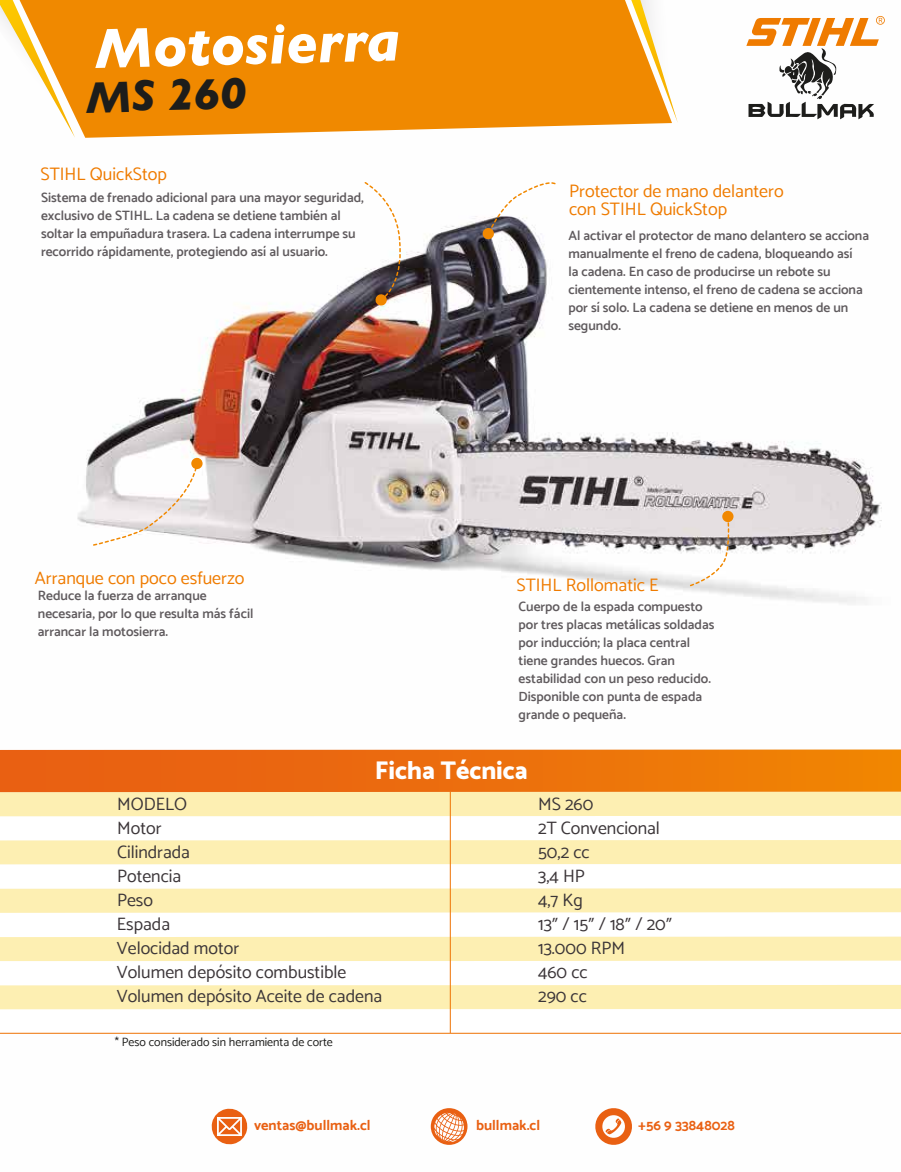
<style>
.page{position:relative;width:901px;height:1172px;background:#fff}
.page>*{position:absolute;margin:0;border:0;box-sizing:border-box;transform-origin:0 0}
.t1{font:italic 700 57px "Gill Sans";color:#fff}
.t2{font:italic 700 45px "Gill Sans";color:#1d1d1b}
.t3{font:800 25.5px "Catamaran";color:#fff}
.t4{font:18px/18px "Catamaran";color:#ef7b00}
.t5{font:17.85px/24px "Catamaran";color:#3b3538}
.t6{font:700 14.4px "Catamaran";color:#e96012}
.t7{font:600 13.5px/18px "Catamaran";color:#5f5a5d}
.t8{font:12px "Catamaran";color:#1d1d1b}
.s1{font-family:"Myriad Pro"}
</style>
<div class="page">
<img style="left:0;top:119px;width:901px;height:1026px">
<div style="left:76px;top:0;width:596px;height:138px;background:#f08900"></div>
<svg style="left:631px;top:0;width:47px;height:123px"></svg>
<svg style="left:431px;top:1107px;width:36px;height:37px"></svg>
<svg style="left:593px;top:1105px;width:41px;height:40px"></svg>
<svg style="left:209px;top:1105px;width:41px;height:40px"></svg>
<svg style="left:746px;top:16px;width:139px;height:103px"></svg>
<div style="left:0;top:749px;width:901px;height:43px;background:linear-gradient(to right,#e85b15,#f08304)"></div>
<svg style="left:0;top:791px;width:901px;height:241px"></svg>
<hr style="left:450px;top:791px;width:1px;height:241px;background:#ee7203">
<svg style="left:0;top:0;width:76px;height:138px"></svg>
<svg style="left:364px;top:181px;width:40px;height:125px"></svg>
<svg style="left:482px;top:179px;width:74px;height:61px"></svg>
<svg style="left:92px;top:461px;width:107px;height:85px"></svg>
<svg style="left:191px;top:457px;width:12px;height:12px"></svg>
<svg style="left:689px;top:514px;width:42px;height:73px"></svg>
<svg style="left:722px;top:510px;width:12px;height:12px"></svg>
<hr style="left:0;top:1032px;width:901px;height:1px;background:#ee7203">
<h1 class="t1" style="left:94px;top:14px;width:308px;rotate:-1deg">Motosierra</h1>
<h2 class="t2" style="left:85px;top:70px;width:163px;rotate:-1deg">MS 260</h2>
<h3 class="t4" style="left:40px;top:165px;width:128px">STIHL QuickStop</h3>
<p class="t7" style="left:41px;top:188px;width:324px">Sistema de frenado adicional para una mayor seguridad, exclusivo de STIHL. La cadena se detiene también al soltar la empuñadura trasera. La cadena interrumpe su recorrido rápidamente, protegiendo así al usuario.</p>
<h3 class="t4" style="left:35px;top:568px;width:211px">Arranque con poco esfuerzo</h3>
<p class="t7" style="left:38px;top:585px;width:217px">Reduce la fuerza de arranque necesaria, por lo que resulta más fácil arrancar la motosierra.</p>
<h3 class="t4" style="left:569px;top:181px;width:216px">Protector de mano delantero con STIHL QuickStop</h3>
<p class="t7" style="left:568px;top:226px;width:302px">Al activar el protector de mano delantero se acciona manualmente el freno de cadena, bloqueando así<br>la cadena. En caso de producirse un rebote su cientemente intenso, el freno de cadena se acciona por sí solo. La cadena se detiene en menos de un segundo.</p>
<h3 class="t4" style="left:516px;top:575px;width:144px">STIHL Rollomatic E</h3>
<p class="t7" style="left:519px;top:597px;width:197px">Cuerpo de la espada compuesto por tres placas metálicas soldadas por inducción; la placa central tiene grandes huecos. Gran estabilidad con un peso reducido.<br>Disponible con punta de espada grande o pequeña.</p>
<h3 class="t3" style="left:375px;top:755px;width:154px">Ficha Técnica</h3>
<h3 class="t5" style="left:117px;top:791px;width:267px">MODELO<br>Motor<br>Cilindrada<br>Potencia<br>Peso<br>Espada<br>Velocidad motor<br>Volumen depósito combustible<br>Volumen depósito Aceite de cadena</h3>
<h3 class="t5" style="left:538px;top:791px;width:136px">MS 260<br>2T Convencional<br>50,2 cc<br>3,4 HP<br>4,7 Kg<br>13<span class="s1">”</span> / 15<span class="s1">”</span> / 18<span class="s1">”</span> / 20<span class="s1">”<br></span>13.000 RPM<br>460 cc<br>290 cc</h3>
<p class="t8" style="left:115px;top:1034px;width:220px">* Peso considerado sin herramienta de corte</p>
<p class="t6" style="left:254px;top:1116px;width:118px">ventas@bullmak.cl</p>
<p class="t6" style="left:476px;top:1116px;width:66px">bullmak.cl</p>
<p class="t6" style="left:638px;top:1116px;width:98px">+56 9 33848028</p>
</div>
